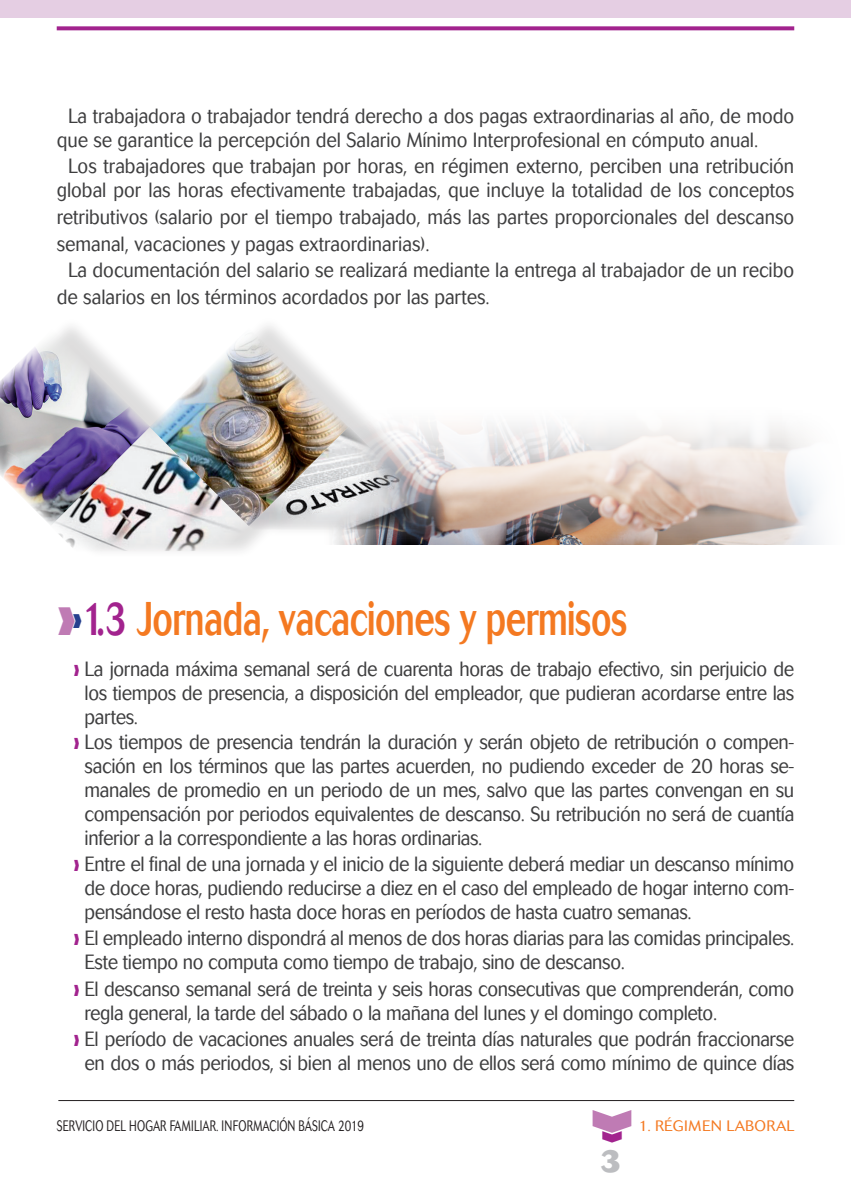
<style>
.page{position:relative;width:851px;height:1191px;background:#fff}
.page>*{position:absolute;margin:0;border:0;box-sizing:border-box;transform-origin:0 0}
.t1{font:500 46.8px "Cosmos";letter-spacing:-.01em;color:#f47921;scale:.72 1}
.t2{font:800 30px "Cosmos";color:#bcbdc0}
.t3{font:300 20.4px/24px "Cosmos";letter-spacing:-.02em;color:#3e3e3f;text-align:justify;scale:.9 1}
.t4{font:300 20.4px/24px "Cosmos";color:#3e3e3f;scale:.9 1}
.t5{font:300 15px "Cosmos";letter-spacing:.02em;color:#231f20;scale:.7 1}
.t6{font:300 15px "Cosmos";letter-spacing:.025em;color:#f47921}
.s1{color:#a2238e}
</style>
<div class="page">
<hr style="left:58px;top:1100px;width:736px;height:1px;background:#231f20">
<img style="left:455px;top:425px;width:367px;height:120px">
<div style="left:0;top:315px;width:455px;height:244px;background:#231f20;opacity:.15"></div>
<img style="left:0;top:329px;width:149px;height:197px">
<img style="left:50px;top:427px;width:199px;height:124px">
<img style="left:149px;top:327px;width:199px;height:199px">
<img style="left:249px;top:426px;width:176px;height:103px">
<div style="left:0;top:0;width:850px;height:17px;background:#e5cee3"></div>
<svg style="left:57px;top:26px;width:737px;height:4px;background:#aa3697"></svg>
<p class="t4" style="left:57px;top:104px;width:820px;text-indent:11px">La trabajadora o trabajador tendrá derecho a dos pagas extraordinarias al año, de modo que se garantice la percepción del Salario Mínimo Interprofesional en cómputo anual.</p>
<p class="t4" style="left:57px;top:154px;width:820px;text-align:center">Los trabajadores que trabajan por horas, en régimen externo, perciben una retribución global por las horas efectivamente trabajadas, que incluye la totalidad de los conceptos</p>
<p class="t4" style="left:57px;top:203px;width:820px;line-height:27px">retributivos (salario por el tiempo trabajado, más las partes proporcionales del descanso semanal, vacaciones y pagas extraordinarias).</p>
<p class="t4" style="left:57px;top:256px;width:820px;line-height:27px;text-indent:11px">La documentación del salario se realizará mediante la entrega al trabajador de un recibo de salarios en los términos acordados por las partes.</p>
<p class="t1" style="left:82px;top:591px;width:758px"><span class="s1">1.3</span> Jornada, vacaciones y permisos</p>
<p class="t3" style="left:84px;top:656px;width:790px;text-indent:-11px"><span class="s1">❱</span> La jornada máxima semanal será de cuarenta horas de trabajo efectivo, sin perjuicio de los tiempos de presencia, a disposición del empleador, que pudieran acordarse entre las partes.</p>
<p class="t3" style="left:84px;top:730px;width:790px;text-indent:-11px"><span class="s1">❱</span> Los tiempos de presencia tendrán la duración y serán objeto de retribución o compen&shy;sación en los términos que las partes acuerden, no pudiendo exceder de 20 horas se&shy;manales de promedio en un periodo de un mes, salvo que las partes convengan en su compensación por periodos equivalentes de descanso. Su retribución no será de cuantía inferior a la correspondiente a las horas ordinarias.</p>
<p class="t3" style="left:84px;top:852px;width:790px;text-indent:-11px"><span class="s1">❱</span> Entre el final de una jornada y el inicio de la siguiente deberá mediar un descanso mínimo de doce horas, pudiendo reducirse a diez en el caso del empleado de hogar interno com&shy;pensándose el resto hasta doce horas en períodos de hasta cuatro semanas.</p>
<p class="t3" style="left:84px;top:926px;width:790px;text-indent:-11px"><span class="s1">❱</span> El empleado interno dispondrá al menos de dos horas diarias para las comidas principales.<br>Este tiempo no computa como tiempo de trabajo, sino de descanso.</p>
<p class="t3" style="left:84px;top:976px;width:790px;text-indent:-11px"><span class="s1">❱</span> El descanso semanal será de treinta y seis horas consecutivas que comprenderán, como regla general, la tarde del sábado o la mañana del lunes y el domingo completo.</p>
<p class="t3" style="left:74px;top:1027px;width:802px;text-align:center"><span class="s1">❱</span> El período de vacaciones anuales será de treinta días naturales que podrán fraccionarse en dos o más periodos, si bien al menos uno de ellos será como mínimo de quince días</p>
<p class="t5" style="left:57px;top:1116px;width:440px">SERVICIO DEL HOGAR FAMILIAR. INFORMACIÓN BÁSICA 2019</p>
<p class="t6" style="left:638px;top:1116px;width:158px">1. RÉGIMEN LABORAL</p>
<p class="t2" style="left:601px;top:1143px;width:22px">3</p>
</div>
